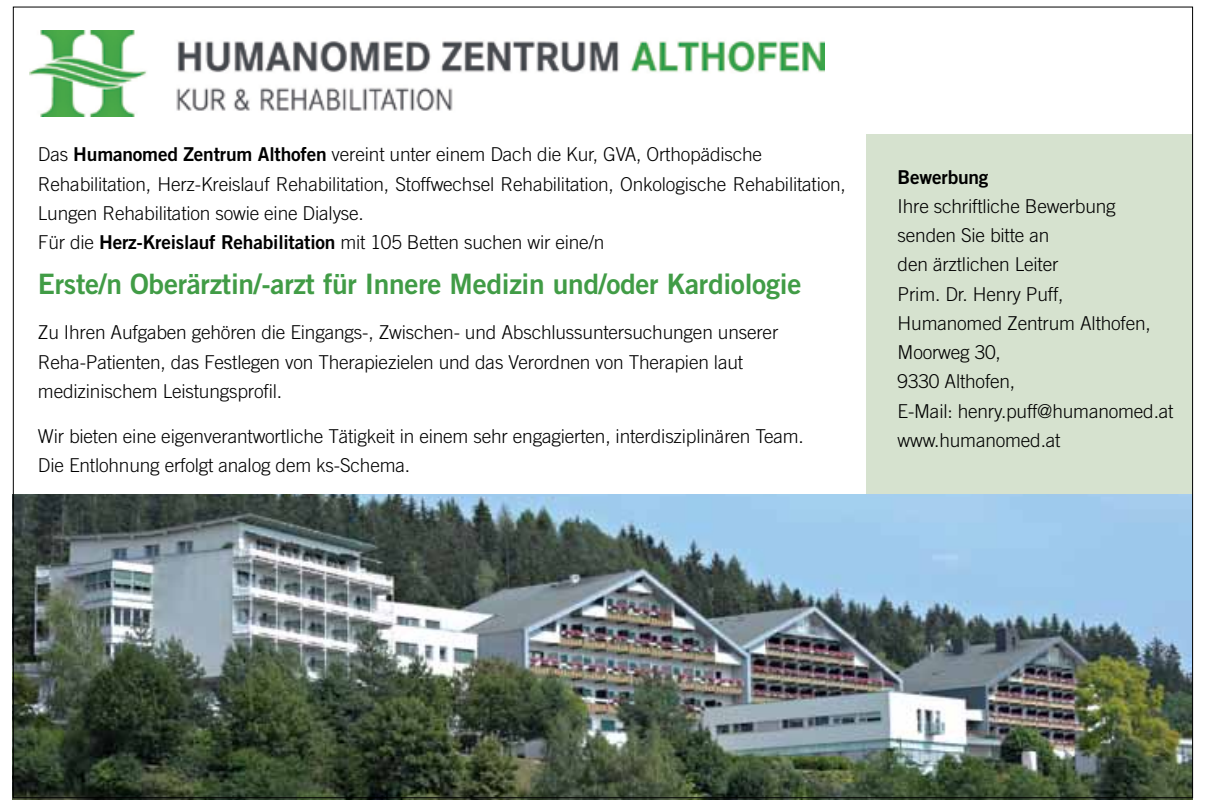
<style>
.page{position:relative;width:1208px;height:811px;background:#fff}
.page>*{position:absolute;margin:0;border:0;box-sizing:border-box;transform-origin:0 0}
.t1{font:28.12px "Trade Gothic Bold Two";letter-spacing:-.01em;color:#419c46}
.t2{font:300 19.12px/29.2px "Trade Gothic";letter-spacing:-.01em;color:#000}
.t3{font:19.12px "Trade Gothic Bold Two";letter-spacing:-.01em;color:#000}
.s1{font-family:"Trade Gothic Bold Two";font-weight:400}
</style>
<div class="page">
<div style="left:866px;top:134px;width:327px;height:364px;background:#d6e2cf"></div>
<img style="left:13px;top:494px;width:1180px;height:305px">
<img style="left:30px;top:30px;width:795px;height:86px">
<p class="t2" style="left:38px;top:140px;width:809px">Das <span class="s1">Humanomed Zentrum Althofen</span> vereint unter einem Dach die Kur, GVA, Orthopädische Rehabilitation, Herz-Kreislauf Rehabilitation, Stoffwechsel Rehabilitation, Onkologische Rehabilitation, Lungen Rehabilitation sowie eine Dialyse.<br>Für die <span class="s1">Herz-Kreislauf Rehabilitation</span> mit 105 Betten suchen wir eine/n</p>
<h1 class="t1" style="left:38px;top:267px;width:765px">Erste/n Oberärztin/-arzt für Innere Medizin und/oder Kardiologie</h1>
<p class="t2" style="left:38px;top:317px;width:742px">Zu Ihren Aufgaben gehören die Eingangs-, Zwischen- und Abschlussuntersuchungen unserer<br>Reha-Patienten, das Festlegen von Therapiezielen und das Verordnen von Therapien laut medizinischem Leistungsprofil.</p>
<p class="t2" style="left:38px;top:421px;width:768px">Wir bieten eine eigenverantwortliche Tätigkeit in einem sehr engagierten, interdisziplinären Team.<br>Die Entlohnung erfolgt analog dem ks-Schema.</p>
<p class="t3" style="left:898px;top:165px;width:92px">Bewerbung</p>
<p class="t2" style="left:898px;top:191px;width:277px">Ihre schriftliche Bewerbung senden Sie bitte an<br>den ärztlichen Leiter<br>Prim. Dr. Henry Puff,<br>Humanomed Zentrum Althofen,<br>Moorweg 30,<br>9330 Althofen,<br>E-Mail: henry.puff@humanomed.at www.humanomed.at</p>
</div>
